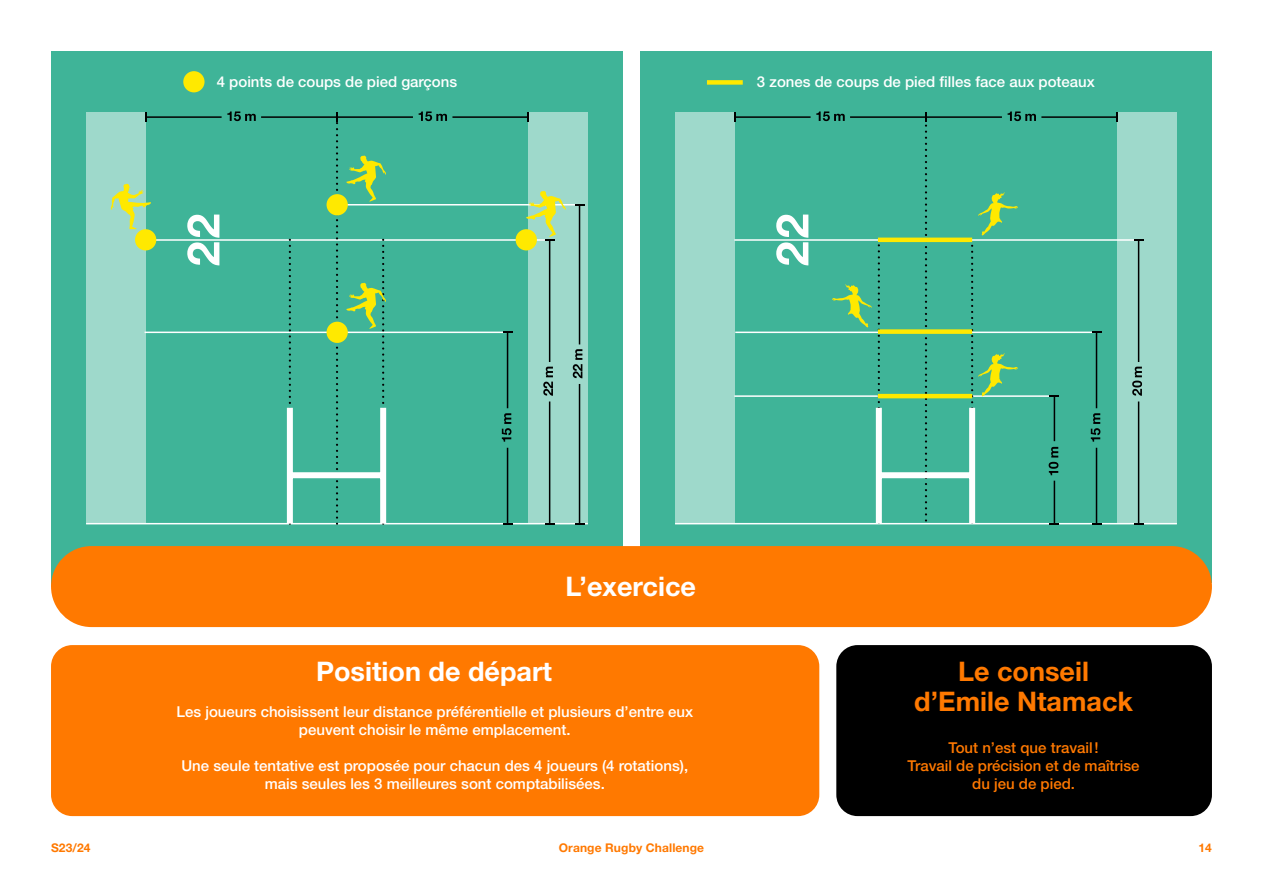
<style>
.page{position:relative;width:1263px;height:893px;background:#fff}
.page>*{position:absolute;margin:0;border:0;box-sizing:border-box;transform-origin:0 0}
.t1{font:700 27px "Helvetica Neue LT Pro";color:#fff}
.t2{font:700 27px/30px "Helvetica Neue LT Pro";color:#ff7900;text-align:center}
.t3{font:500 15px/18px "Helvetica Neue LT Pro";color:#fff;text-align:center}
.t4{font:500 15px/18px "Helvetica Neue LT Pro";color:#ff7900;text-align:center}
.t5{font:700 12px "Helvetica Neue LT Pro";letter-spacing:.01em;color:#ff7900}
</style>
<div class="page">
<div style="left:51px;top:51px;width:572px;height:536px;background:#3fb498"></div>
<hr style="left:86px;top:523px;width:502px;height:1px;background:#fff">
<div style="left:640px;top:51px;width:572px;height:531px;background:#3fb498"></div>
<hr style="left:675px;top:523px;width:502px;height:1px;background:#fff">
<div style="left:1117px;top:112px;width:60px;height:412px;background:#9ed9cb"></div>
<div style="left:675px;top:112px;width:60px;height:412px;background:#9ed9cb"></div>
<hr style="left:734px;top:239px;width:404px;height:2px;background:#fff">
<hr style="left:735px;top:332px;width:361px;height:1px;background:#fff">
<hr style="left:734px;top:395px;width:320px;height:2px;background:#fff">
<svg style="left:878px;top:245px;width:2px;height:163px"></svg>
<div style="left:876px;top:408px;width:6px;height:116px;background:#fff"></div>
<div style="left:969px;top:408px;width:6px;height:116px;background:#fff"></div>
<div style="left:878px;top:472px;width:93px;height:6px;background:#fff"></div>
<hr style="left:1054px;top:396px;width:1px;height:45px;background:#000">
<svg style="left:1049px;top:395px;width:10px;height:2px"></svg>
<hr style="left:1054px;top:481px;width:1px;height:43px;background:#000">
<hr style="left:1096px;top:332px;width:1px;height:76px;background:#000">
<hr style="left:1096px;top:448px;width:1px;height:76px;background:#000">
<svg style="left:776px;top:215px;width:32px;height:50px"></svg>
<hr style="left:850px;top:116px;width:76px;height:2px;background:#000">
<hr style="left:735px;top:116px;width:75px;height:2px;background:#000">
<hr style="left:1041px;top:116px;width:76px;height:2px;background:#000">
<svg style="left:1116px;top:112px;width:2px;height:10px"></svg>
<hr style="left:926px;top:116px;width:76px;height:2px;background:#000">
<svg style="left:925px;top:112px;width:2px;height:402px"></svg>
<hr style="left:1138px;top:240px;width:1px;height:122px;background:#000">
<svg style="left:1134px;top:239px;width:9px;height:2px"></svg>
<hr style="left:1138px;top:401px;width:1px;height:123px;background:#000">
<svg style="left:1049px;top:447px;width:9px;height:28px"></svg>
<svg style="left:1091px;top:413px;width:9px;height:29px"></svg>
<svg style="left:1007px;top:111px;width:29px;height:10px"></svg>
<svg style="left:816px;top:111px;width:29px;height:10px"></svg>
<svg style="left:971px;top:246px;width:47px;height:271px"></svg>
<svg style="left:978px;top:192px;width:40px;height:43px"></svg>
<svg style="left:832px;top:284px;width:40px;height:43px"></svg>
<hr style="left:878px;top:394px;width:94px;height:4px;background:#ffe900">
<div style="left:878px;top:329px;width:94px;height:5px;background:#ffe900"></div>
<hr style="left:878px;top:238px;width:94px;height:4px;background:#ffe900">
<div style="left:707px;top:80px;width:36px;height:5px;background:#ffe900"></div>
<div style="left:528px;top:112px;width:60px;height:412px;background:#9ed9cb"></div>
<div style="left:86px;top:112px;width:60px;height:412px;background:#9ed9cb"></div>
<hr style="left:149px;top:239px;width:401px;height:2px;background:#fff">
<hr style="left:145px;top:332px;width:362px;height:1px;background:#fff">
<hr style="left:337px;top:204px;width:242px;height:1px;background:#fff">
<svg style="left:289px;top:240px;width:2px;height:168px"></svg>
<svg style="left:111px;top:184px;width:40px;height:45px"></svg>
<svg style="left:346px;top:156px;width:40px;height:46px"></svg>
<svg style="left:346px;top:240px;width:40px;height:239px"></svg>
<div style="left:287px;top:408px;width:6px;height:116px;background:#fff"></div>
<div style="left:380px;top:408px;width:6px;height:116px;background:#fff"></div>
<div style="left:289px;top:472px;width:93px;height:6px;background:#fff"></div>
<hr style="left:507px;top:332px;width:1px;height:76px;background:#000">
<hr style="left:507px;top:448px;width:1px;height:76px;background:#000">
<svg style="left:187px;top:215px;width:32px;height:50px"></svg>
<hr style="left:261px;top:116px;width:76px;height:2px;background:#000">
<hr style="left:146px;top:116px;width:76px;height:2px;background:#000">
<hr style="left:452px;top:116px;width:76px;height:2px;background:#000">
<hr style="left:337px;top:116px;width:76px;height:2px;background:#000">
<svg style="left:336px;top:112px;width:2px;height:406px"></svg>
<hr style="left:579px;top:205px;width:1px;height:139px;background:#000">
<hr style="left:579px;top:384px;width:1px;height:140px;background:#000">
<hr style="left:549px;top:240px;width:1px;height:122px;background:#000">
<svg style="left:526px;top:191px;width:40px;height:50px"></svg>
<hr style="left:549px;top:401px;width:1px;height:123px;background:#000">
<svg style="left:502px;top:413px;width:9px;height:29px"></svg>
<svg style="left:419px;top:111px;width:28px;height:10px"></svg>
<svg style="left:227px;top:111px;width:29px;height:10px"></svg>
<svg style="left:543px;top:367px;width:10px;height:29px"></svg>
<svg style="left:573px;top:349px;width:9px;height:29px"></svg>
<div style="left:516px;top:229px;width:21px;height:21px;background:#ffe900;border-radius:50%"></div>
<div style="left:135px;top:229px;width:21px;height:21px;background:#ffe900;border-radius:50%"></div>
<div style="left:327px;top:322px;width:21px;height:21px;background:#ffe900;border-radius:50%"></div>
<div style="left:327px;top:194px;width:21px;height:21px;background:#ffe900;border-radius:50%"></div>
<div style="left:183px;top:71px;width:22px;height:21px;background:#ffe900;border-radius:50%"></div>
<svg style="left:1132px;top:367px;width:10px;height:29px"></svg>
<div style="left:51px;top:645px;width:768px;height:171px;background:#ff7900;border-radius:21px"></div>
<div style="left:51px;top:546px;width:1161px;height:81px;background:#ff7900;border-radius:40px"></div>
<div style="left:836px;top:645px;width:376px;height:171px;background:#000;border-radius:21px"></div>
<p class="t3" style="left:217px;top:73px;width:242px">4 points de coups de pied garçons</p>
<p class="t3" style="left:757px;top:73px;width:339px">3 zones de coups de pied filles face aux poteaux</p>
<h1 class="t1" style="left:566px;top:569px;width:132px">L’exercice</h1>
<h1 class="t1" style="left:316px;top:655px;width:237px">Position de départ</h1>
<p class="t3" style="left:176px;top:703px;width:518px">Les joueurs choisissent leur distance préférentielle et plusieurs d’entre eux peuvent choisir le même emplacement.</p>
<p class="t3" style="left:181px;top:757px;width:508px">Une seule tentative est proposée pour chacun des 4 joueurs (4 rotations), mais seules les 3 meilleures sont comptabilisées.</p>
<h1 class="t2" style="left:914px;top:656px;width:220px">Le conseil d’Emile Ntamack</h1>
<p class="t4" style="left:907px;top:739px;width:234px">Tout n’est que travail!<br>Travail de précision et de maîtrise du jeu de pied.</p>
<p class="t5" style="left:51px;top:840px;width:41px">S23/24</p>
<p class="t5" style="left:559px;top:840px;width:147px">Orange Rugby Challenge</p>
<p class="t5" style="left:1198px;top:840px;width:15px">14</p>
</div>
